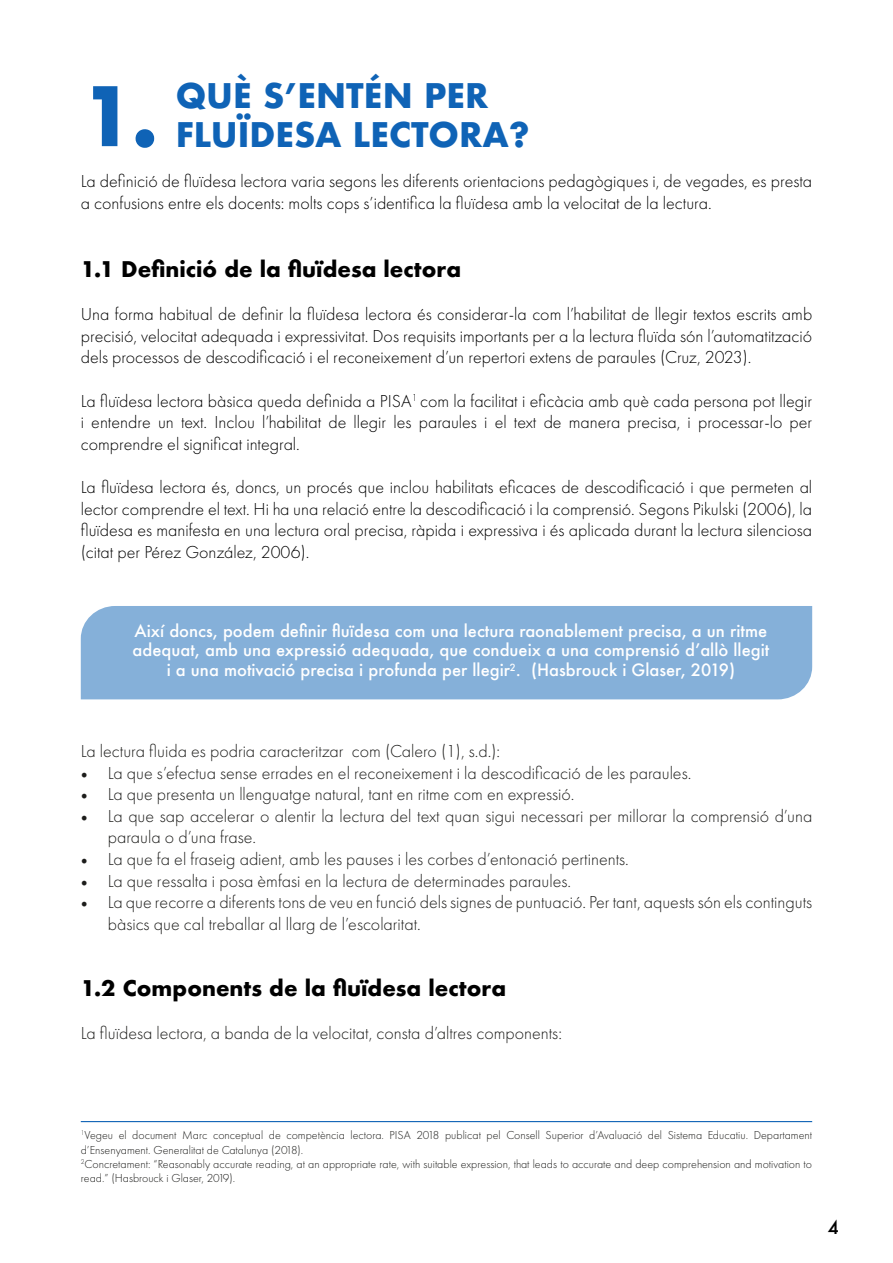
<style>
.page{position:relative;width:893px;height:1263px;background:#fff}
.page>*{position:absolute;margin:0;border:0;box-sizing:border-box;transform-origin:0 0}
.t1{font:700 79.5px "Futura";color:#0f63b6}
.t2{font:700 33px/39.6px "Futura";color:#0f63b6}
.t3{font:700 21px "Futura";color:#000}
.t4{font:300 18px/21.6px "Futura PT";color:#000;text-align:justify}
.t5{font:300 18px/21.6px "Futura PT";color:#1d1d1b}
.t6{font:500 18px "Futura";color:#000}
.t7{font:500 16.5px/19.8px "Futura";color:#fff;text-align:center}
.t8{font:300 12px/14.4px "Futura PT";color:#1d1d1b}
.s1{font-family:"Minion Pro";font-weight:400}
</style>
<div class="page">
<div style="left:81px;top:606px;width:731px;height:93px;background:#85b0d9"></div>
<hr style="left:81px;top:1121px;width:731px;height:1px;background:#0f63b6">
<h1 class="t1" style="left:81px;top:59px;width:79px">1.</h1>
<h2 class="t2" style="left:176px;top:75px;width:355px">QUÈ S’ENTÉN PER<br>FLUÏDESA LECTORA?</h2>
<p class="t4" style="left:81px;top:170px;width:733px">La definició de fluïdesa lectora varia segons les diferents orientacions pedagògiques i, de vegades, es presta a confusions entre els docents: molts cops s’identifica la fluïdesa amb la velocitat de la lectura.</p>
<p class="t3" style="left:81px;top:254px;width:382px">1.1 Definició de la fluïdesa lectora</p>
<p class="t4" style="left:81px;top:304px;width:733px">Una forma habitual de definir la fluïdesa lectora és considerar-la com l’habilitat de llegir textos escrits amb precisió, velocitat adequada i expressivitat. Dos requisits importants per a la lectura fluïda són l’automatització dels processos de descodificació i el reconeixement d’un repertori extens de paraules (Cruz, 2023).</p>
<p class="t4" style="left:81px;top:390px;width:733px">La fluïdesa lectora bàsica queda definida a PISA<sup>1</sup> com la facilitat i eficàcia amb què cada persona pot llegir i entendre un text. Inclou l’habilitat de llegir les paraules i el text de manera precisa, i processar-lo per comprendre el significat integral.</p>
<p class="t4" style="left:81px;top:476px;width:733px">La fluïdesa lectora és, doncs, un procés que inclou habilitats eficaces de descodificació i que permeten al lector comprendre el text. Hi ha una relació entre la descodificació i la comprensió. Segons Pikulski (2006), la fluïdesa es manifesta en una lectura oral precisa, ràpida i expressiva i és aplicada durant la lectura silenciosa (citat per Pérez González, 2006).</p>
<p class="t7" style="left:133px;top:620px;width:638px">Així doncs, podem definir fluïdesa com una lectura raonablement precisa, a un ritme adequat, amb una expressió adequada, que condueix a una comprensió d’allò llegit i a una motivació precisa i profunda per llegir<sup>2</sup>. (Hasbrouck i Glaser, 2019)</p>
<p class="t5" style="left:81px;top:740px;width:421px">La lectura fluida es podria caracteritzar com (Calero (1), s.d.):</p>
<p class="t5" style="left:81px;top:762px;width:612px"><span class="s1">•</span> La que s’efectua sense errades en el reconeixement i la descodificació de les paraules.</p>
<p class="t5" style="left:81px;top:783px;width:495px"><span class="s1">•</span> La que presenta un llenguatge natural, tant en ritme com en expressió.</p>
<p class="t5" style="left:108px;top:805px;width:706px;text-indent:-27px"><span class="s1">•</span> La que sap accelerar o alentir la lectura del text quan sigui necessari per millorar la comprensió d’una paraula o d’una frase.</p>
<p class="t5" style="left:81px;top:848px;width:550px"><span class="s1">•</span> La que fa el fraseig adient, amb les pauses i les corbes d’entonació pertinents.</p>
<p class="t5" style="left:81px;top:870px;width:492px"><span class="s1">•</span> La que ressalta i posa èmfasi en la lectura de determinades paraules.</p>
<p class="t5" style="left:108px;top:891px;width:706px;text-indent:-27px"><span class="s1">•</span> La que recorre a diferents tons de veu en funció dels signes de puntuació. Per tant, aquests són els continguts bàsics que cal treballar al llarg de l’escolaritat.</p>
<p class="t3" style="left:81px;top:972px;width:427px">1.2 Components de la fluïdesa lectora</p>
<p class="t5" style="left:81px;top:1022px;width:483px">La fluïdesa lectora, a banda de la velocitat, consta d’altres components:</p>
<p class="t8" style="left:81px;top:1128px;width:733px"><sup>1</sup>Vegeu el document Marc conceptual de competència lectora. PISA 2018 publicat pel Consell Superior d’Avaluació del Sistema Educatiu. Departament d’Ensenyament. Generalitat de Catalunya (2018).<br><sup>2</sup>Concretament: “Reasonably accurate reading, at an appropriate rate, with suitable expression, that leads to accurate and deep comprehension and motivation to read.” (Hasbrouck i Glaser, 2019).</p>
<p class="t6" style="left:828px;top:1215px;width:13px">4</p>
</div>
